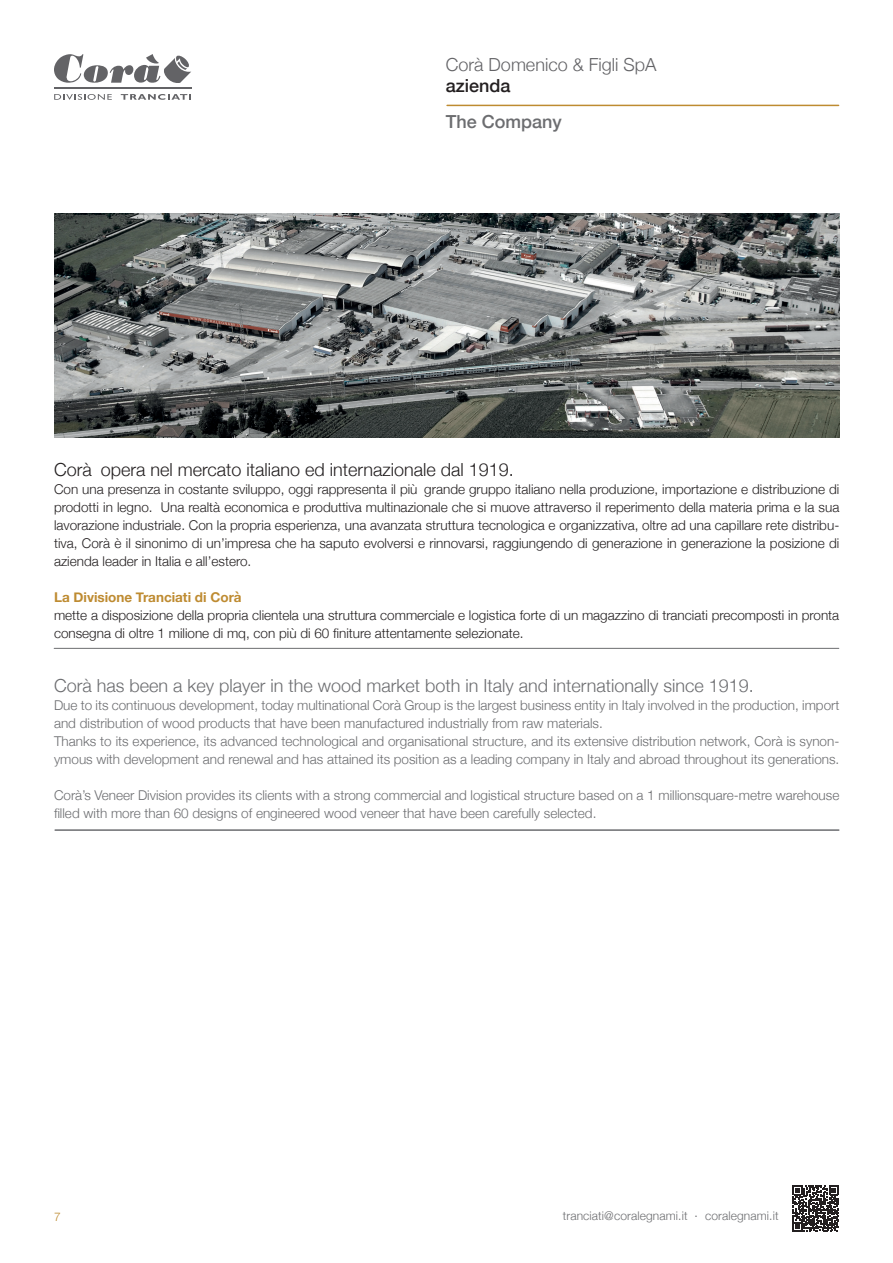
<style>
.page{position:relative;width:893px;height:1263px;background:#fff}
.page>*{position:absolute;margin:0;border:0;box-sizing:border-box;transform-origin:0 0}
.t1{font:300 18px "Helvetica Neue";color:#6c6d70}
.t2{font:300 18px "Helvetica Neue";color:#231f20}
.t3{font:300 18px "Helvetica Neue";color:#636366}
.t4{font:500 18px "Helvetica Neue";color:#6c6d70}
.t5{font:500 18px "Helvetica Neue";color:#231f20}
.t6{font:300 13.5px/18px "Helvetica Neue";color:#231f20;text-align:justify}
.t7{font:300 13.5px/18px "Helvetica Neue";color:#6c6d70}
.t8{font:700 13.5px "Helvetica Neue";color:#be8b31}
.t9{font:300 12px "Helvetica Neue";letter-spacing:.01em;color:#6c6d70}
.t10{font:300 12px "Helvetica Neue";color:#be8b31}
</style>
<div class="page">
<svg style="left:792px;top:1185px;width:47px;height:47px"></svg>
<svg style="left:54px;top:94px;width:58px;height:6px"></svg>
<svg style="left:121px;top:94px;width:70px;height:6px"></svg>
<hr style="left:54px;top:88px;width:137px;height:1px;background:#636366">
<svg style="left:54px;top:54px;width:137px;height:29px"></svg>
<hr style="left:447px;top:105px;width:392px;height:1px;background:#be8b31">
<hr style="left:55px;top:829px;width:784px;height:2px;background:#6c6d70">
<hr style="left:54px;top:648px;width:785px;height:1px;background:#6c6d70">
<img style="left:54px;top:213px;width:785px;height:225px">
<p class="t3" style="left:446px;top:50px;width:212px">Corà Domenico &amp; Figli SpA</p>
<p class="t5" style="left:446px;top:72px;width:66px">azienda</p>
<p class="t4" style="left:446px;top:108px;width:118px">The Company</p>
<p class="t2" style="left:54px;top:455px;width:461px">Corà opera nel mercato italiano ed internazionale dal 1919.</p>
<p class="t6" style="left:54px;top:479px;width:787px">Con una presenza in costante sviluppo, oggi rappresenta il più grande gruppo italiano nella produzione, importazione e distribuzione di prodotti in legno. Una realtà economica e produttiva multinazionale che si muove attraverso il reperimento della materia prima e la sua lavorazione industriale. Con la propria esperienza, una avanzata struttura tecnologica e organizzativa, oltre ad una capillare rete distribu&shy;tiva, Corà è il sinonimo di un’impresa che ha saputo evolversi e rinnovarsi, raggiungendo di generazione in generazione la posizione di azienda leader in Italia e all’estero.</p>
<p class="t8" style="left:54px;top:586px;width:189px">La Divisione Tranciati di Corà</p>
<p class="t6" style="left:54px;top:605px;width:787px">mette a disposizione della propria clientela una struttura commerciale e logistica forte di un magazzino di tranciati precomposti in pronta consegna di oltre 1 milione di mq, con più di 60 finiture attentamente selezionate.</p>
<p class="t1" style="left:54px;top:671px;width:701px">Corà has been a key player in the wood market both in Italy and internationally since 1919.</p>
<p class="t7" style="left:54px;top:695px;width:787px">Due to its continuous development, today multinational Corà Group is the largest business entity in Italy involved in the production, import and distribution of wood products that have been manufactured industrially from raw materials.</p>
<p class="t7" style="left:54px;top:731px;width:787px">Thanks to its experience, its advanced technological and organisational structure, and its extensive distribution network, Corà is synon&shy;ymous with development and renewal and has attained its position as a leading company in Italy and abroad throughout its generations.</p>
<p class="t7" style="left:54px;top:785px;width:787px">Corà’s Veneer Division provides its clients with a strong commercial and logistical structure based on a 1 millionsquare-metre warehouse filled with more than 60 designs of engineered wood veneer that have been carefully selected.</p>
<p class="t10" style="left:54px;top:1206px;width:8px">7</p>
<p class="t9" style="left:563px;top:1206px;width:217px">tranciati@coralegnami.it · coralegnami.it</p>
</div>
